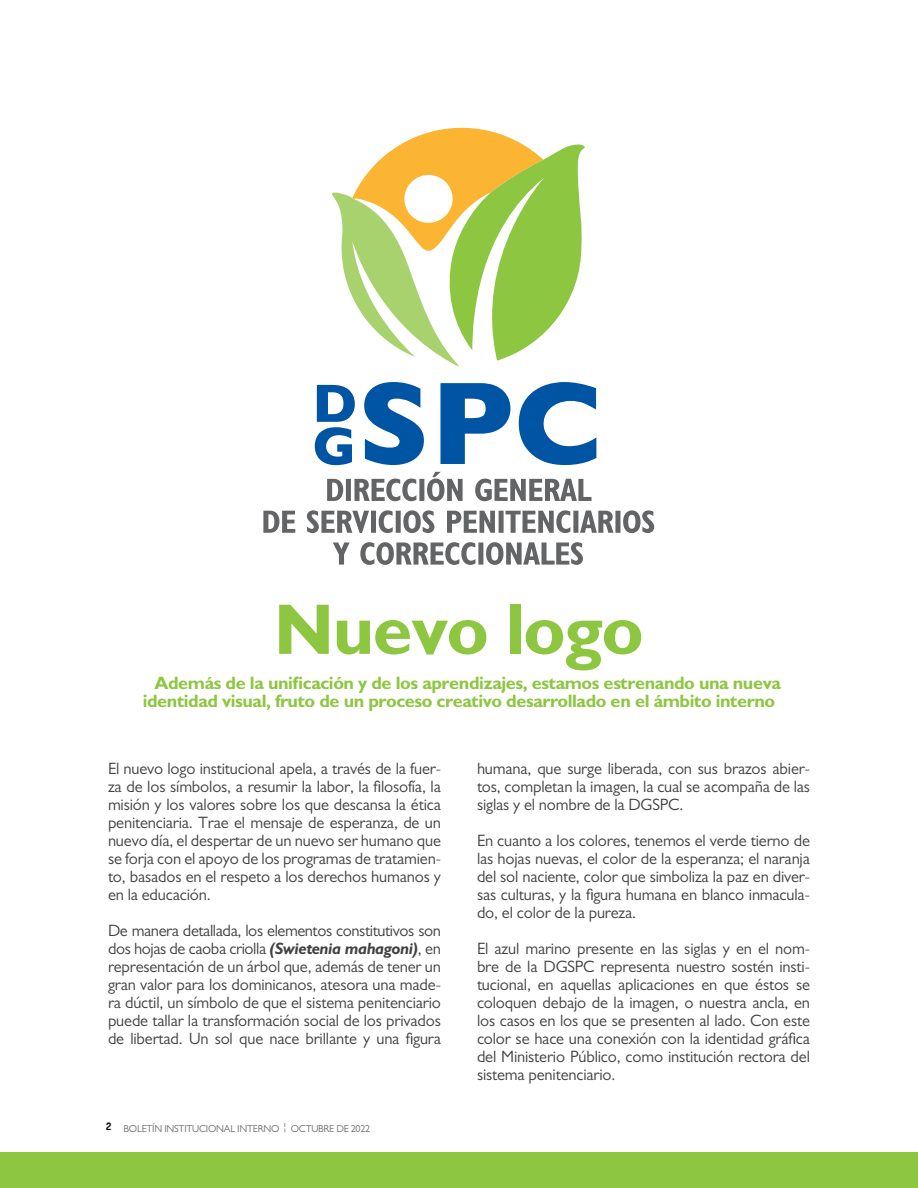
<style>
.page{position:relative;width:918px;height:1188px;background:#fff}
.page>*{position:absolute;margin:0;border:0;box-sizing:border-box;transform-origin:0 0}
.t1{font:700 72px "Gill Sans";letter-spacing:-.025em;color:#8dc640}
.t2{font:700 18px/18px "Gill Sans";letter-spacing:-.025em;color:#8dc640}
.t3{font:16.5px/18px "Gill Sans";letter-spacing:-.01em;color:#414042;text-align:justify}
.t4{font:10.2px "Gill Sans";letter-spacing:-.025em;color:#6d6e71}
.s1{font-weight:700;font-style:italic}
</style>
<div class="page">
<hr style="left:917px;top:0;width:1px;height:1188px;background:#daebc2">
<svg style="left:917px;top:215px;width:1px;height:845px"></svg>
<div style="left:0;top:1152px;width:918px;height:36px;background:#8dc640"></div>
<svg style="left:332px;top:127px;width:253px;height:239px"></svg>
<svg style="left:315px;top:385px;width:40px;height:80px"></svg>
<svg style="left:364px;top:382px;width:232px;height:83px"></svg>
<svg style="left:333px;top:542px;width:250px;height:23px"></svg>
<svg style="left:263px;top:510px;width:391px;height:23px"></svg>
<svg style="left:327px;top:472px;width:265px;height:29px"></svg>
<h1 class="t1" style="left:274px;top:585px;width:372px">Nuevo logo</h1>
<p class="t2" style="left:143px;top:673px;width:640px;text-indent:12px">Además de la unificación y de los aprendizajes, estamos estrenando una nueva identidad visual, fruto de un proceso creativo desarrollado en el ámbito interno</p>
<p class="t3" style="left:108px;top:759px;width:335px">El nuevo logo institucional apela, a través de la fuer&shy;za de los símbolos, a resumir la labor, la filosofía, la misión y los valores sobre los que descansa la ética penitenciaria. Trae el mensaje de esperanza, de un nuevo día, el despertar de un nuevo ser humano que se forja con el apoyo de los programas de tratamien&shy;to, basados en el respeto a los derechos humanos y en la educación.</p>
<p class="t3" style="left:108px;top:921px;width:335px">De manera detallada, los elementos constitutivos son dos hojas de caoba criolla <span class="s1">(Swietenia mahagoni)</span>, en representación de un árbol que, además de tener un gran valor para los dominicanos, atesora una made&shy;ra dúctil, un símbolo de que el sistema penitenciario puede tallar la transformación social de los privados de libertad. Un sol que nace brillante y una figura</p>
<p class="t4" style="left:106px;top:1122px;width:266px"><sup>2</sup> BOLETÍN INSTITUCIONAL INTERNO ¦ OCTUBRE DE 2022</p>
<p class="t3" style="left:477px;top:759px;width:335px">humana, que surge liberada, con sus brazos abier&shy;tos, completan la imagen, la cual se acompaña de las siglas y el nombre de la DGSPC.</p>
<p class="t3" style="left:477px;top:831px;width:335px">En cuanto a los colores, tenemos el verde tierno de las hojas nuevas, el color de la esperanza; el naranja del sol naciente, color que simboliza la paz en diver&shy;sas culturas, y la figura humana en blanco inmacula&shy;do, el color de la pureza.</p>
<p class="t3" style="left:477px;top:939px;width:335px">El azul marino presente en las siglas y en el nom&shy;bre de la DGSPC representa nuestro sostén insti&shy;tucional, en aquellas aplicaciones en que éstos se coloquen debajo de la imagen, o nuestra ancla, en los casos en los que se presenten al lado. Con este color se hace una conexión con la identidad gráfica del Ministerio Público, como institución rectora del sistema penitenciario.</p>
</div>
